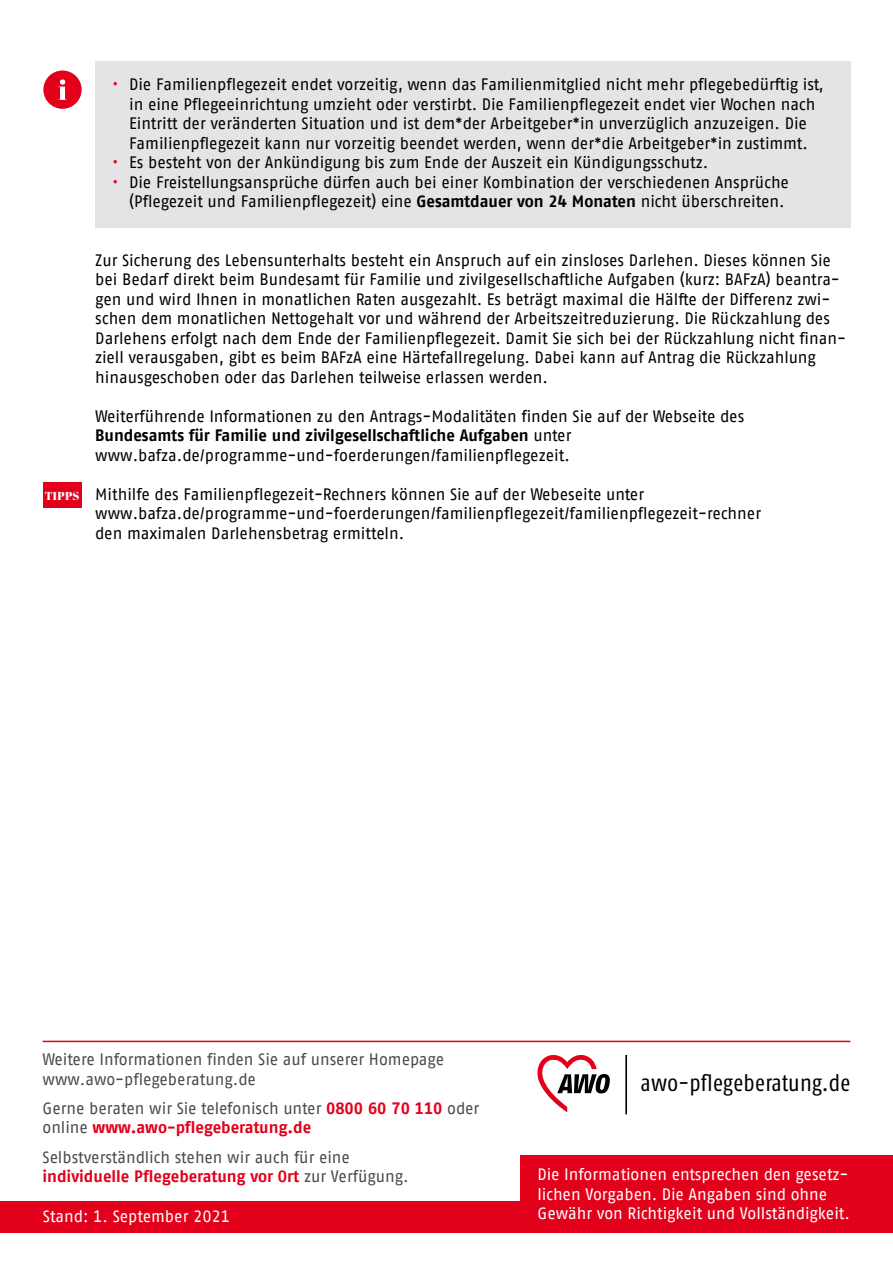
<style>
.page{position:relative;width:893px;height:1263px;background:#fff}
.page>*{position:absolute;margin:0;border:0;box-sizing:border-box;transform-origin:0 0}
.t1{font:23.4px "Fago Co";letter-spacing:.015em;color:#000}
.P_copy_10_13{font:16.5px/19.5px "AWO Fago Office";color:#000}
.P_copy_10_13-2{font:16.5px/19.5px "AWO Fago Office";color:#4b4b4d}
.P_copy_10_13-3{font:16.5px/19.5px "AWO Fago Office";color:#fff}
.P_Fuß{font:16.5px "AWO Fago Office";color:#fff}
.t2{font:11.55px "Abril Fatface";letter-spacing:.03em;color:#fff}
.s1{color:#e2001a}
.s2{font-weight:700}
.s3{font-weight:700;color:#e2001a}
</style>
<div class="page">
<hr style="left:43px;top:1041px;width:807px;height:1px;background:#e2001a">
<svg style="left:537px;top:1055px;width:73px;height:57px"></svg>
<hr style="left:625px;top:1055px;width:2px;height:59px;background:#000">
<div style="left:95px;top:61px;width:755px;height:108px;background:#e3e4e4"></div>
<div style="left:95px;top:159px;width:755px;height:68px;background:#e3e4e4"></div>
<div style="left:43px;top:71px;width:39px;height:38px;background:#e2001a;border-radius:50%"></div>
<svg style="left:58px;top:79px;width:9px;height:21px"></svg>
<div style="left:43px;top:483px;width:38px;height:25px;background:#e2001a"></div>
<div style="left:0;top:1202px;width:893px;height:31px;background:#e2001a"></div>
<div style="left:520px;top:1155px;width:373px;height:59px;background:#e2001a"></div>
<p class="P_copy_10_13" style="left:112px;top:74px;width:713px;text-align:center"><span class="s1">•</span> Die Familienpflegezeit endet vorzeitig, wenn das Familienmitglied nicht mehr pflegebedürftig ist, in eine Pflegeeinrichtung umzieht oder verstirbt. Die Familienpflegezeit endet vier Wochen nach Eintritt der veränderten Situation und ist dem*der Arbeitgeber*in unverzüglich anzuzeigen. Die Familienpflegezeit kann nur vorzeitig beendet werden, wenn der*die Arbeitgeber*in zustimmt.</p>
<p class="P_copy_10_13" style="left:112px;top:152px;width:597px"><span class="s1">•</span> Es besteht von der Ankündigung bis zum Ende der Auszeit ein Kündigungsschutz.</p>
<p class="P_copy_10_13" style="left:112px;top:172px;width:678px;text-align:right"><span class="s1">•</span> Die Freistellungsansprüche dürfen auch bei einer Kombination der verschiedenen Ansprüche (Pflegezeit und Familienpflegezeit) eine <span class="s2">Gesamtdauer von 24 Monaten</span> nicht überschreiten.</p>
<p class="t2" style="left:45px;top:487px;width:36px">tipps</p>
<p class="P_copy_10_13" style="left:95px;top:250px;width:752px">Zur Sicherung des Lebensunterhalts besteht ein Anspruch auf ein zinsloses Darlehen. Dieses können Sie bei Bedarf direkt beim Bundesamt für Familie und zivilgesellschaftliche Aufgaben (kurz: BAFzA) beantra&shy;gen und wird Ihnen in monatlichen Raten ausgezahlt. Es beträgt maximal die Hälfte der Differenz zwi&shy;schen dem monatlichen Nettogehalt vor und während der Arbeitszeitreduzierung. Die Rückzahlung des Darlehens erfolgt nach dem Ende der Familienpflegezeit. Damit Sie sich bei der Rückzahlung nicht finan&shy;ziell verausgaben, gibt es beim BAFzA eine Härtefallregelung. Dabei kann auf Antrag die Rückzahlung hinausgeschoben oder das Darlehen teilweise erlassen werden.</p>
<p class="P_copy_10_13" style="left:95px;top:406px;width:650px">Weiterführende Informationen zu den Antrags-Modalitäten finden Sie auf der Webseite des<br><span class="s2">Bundesamts für Familie und zivilgesellschaftliche Aufgaben</span> unter www.bafza.de/programme-und-foerderungen/familienpflegezeit.</p>
<p class="P_copy_10_13" style="left:95px;top:484px;width:667px">Mithilfe des Familienpflegezeit-Rechners können Sie auf der Webeseite unter www.bafza.de/programme-und-foerderungen/familienpflegezeit/familienpflegezeit-rechner den maximalen Darlehensbetrag ermitteln.</p>
<p class="P_copy_10_13-2" style="left:43px;top:1049px;width:403px">Weitere Informationen finden Sie auf unserer Homepage www.awo-pflegeberatung.de</p>
<p class="P_copy_10_13-2" style="left:43px;top:1098px;width:438px">Gerne beraten wir Sie telefonisch unter <span class="s3">0800 60 70 110</span> oder online <span class="s3">www.awo-pflegeberatung.de</span></p>
<p class="P_copy_10_13-2" style="left:43px;top:1147px;width:367px">Selbstverständlich stehen wir auch für eine <span class="s3">individuelle Pflegeberatung vor Ort</span> zur Verfügung.</p>
<p class="P_Fuß" style="left:43px;top:1207px;width:189px">Stand: 1. September 2021</p>
<h1 class="t1" style="left:640px;top:1070px;width:211px">awo-pflegeberatung.de</h1>
<p class="P_copy_10_13-3" style="left:537px;top:1165px;width:314px">Die Informationen entsprechen den gesetz&shy;lichen Vorgaben. Die Angaben sind ohne<br>Gewähr von Richtigkeit und Vollständigkeit.</p>
</div>
